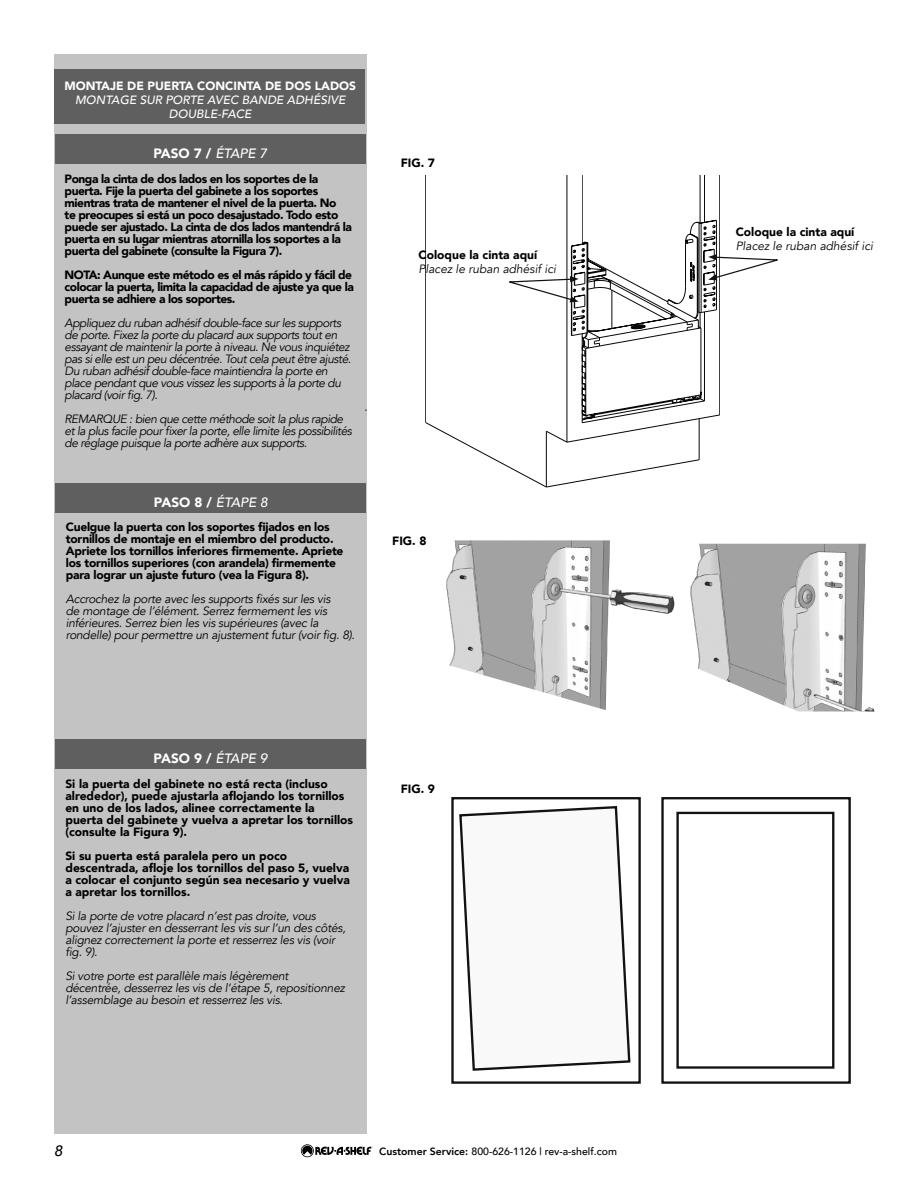
<style>
.page{position:relative;width:918px;height:1188px;background:#fff}
.page>*{position:absolute;margin:0;border:0;box-sizing:border-box;transform-origin:0 0}
.t1{font:italic 500 15px "Avenir";color:#000}
.t2{font:900 13.5px "Avenir";color:#fff}
.t3{font:italic 12px/12px "Avenir";letter-spacing:-.02em;color:#000}
.t4{font:italic 12px/12px "Avenir";letter-spacing:-.04em;color:#000}
.t5{font:900 12px/12px "Avenir";letter-spacing:-.04em;color:#000}
.t6{font:900 12px/12px "Avenir";color:#000}
.t7{font:900 12px/12px "Avenir";letter-spacing:-.02em;color:#000}
.t8{font:italic 12px/14.4px "Avenir";color:#000}
.t9{font:italic 500 12px/14.4px "Avenir";color:#fff;text-align:center}
.t10{font:500 10.5px "Avenir";color:#000}
.s1{font-weight:900;font-style:normal}
.s2{font-weight:500;font-style:italic}
.s3{font-weight:800}
</style>
<div class="page">
<div style="left:54px;top:54px;width:313px;height:1080px;background:#c3c3c3"></div>
<svg style="left:301px;top:1144px;width:71px;height:13px"></svg>
<hr style="left:426px;top:176px;width:1px;height:247px;background:#070707">
<hr style="left:567px;top:176px;width:1px;height:266px;background:#070707">
<hr style="left:582px;top:176px;width:1px;height:68px;background:#070707">
<hr style="left:700px;top:176px;width:1px;height:47px;background:#070707">
<hr style="left:704px;top:176px;width:1px;height:46px;background:#070707">
<hr style="left:720px;top:176px;width:1px;height:239px;background:#070707">
<svg style="left:426px;top:219px;width:352px;height:268px"></svg>
<div style="left:55px;top:134px;width:311px;height:30px;background:#5f5f5f"></div>
<img style="left:446px;top:540px;width:229px;height:170px">
<img style="left:690px;top:544px;width:185px;height:167px">
<div style="left:56px;top:483px;width:310px;height:29px;background:#5f5f5f"></div>
<div style="left:54px;top:69px;width:311px;height:54px;background:#5f5f5f"></div>
<svg style="left:451px;top:797px;width:400px;height:287px"></svg>
<div style="left:678px;top:813px;width:155px;height:255px;background:#fff"></div>
<div style="left:676px;top:812px;width:158px;height:257px;border:2px solid #121212"></div>
<svg style="left:458px;top:805px;width:174px;height:267px"></svg>
<div style="left:55px;top:739px;width:311px;height:30px;background:#5f5f5f"></div>
<p class="t9" style="left:64px;top:78px;width:293px"><span class="s1">MONTAJE DE PUERTA CONCINTA DE DOS LADOS<br></span>MONTAGE SUR PORTE AVEC BANDE ADHÉSIVE<br>DOUBLE-FACE</p>
<p class="t2" style="left:153px;top:142px;width:115px">PASO 7 / <span class="s2">ÉTAPE 7</span></p>
<p class="t5" style="left:65px;top:172px;width:289px">Ponga la cinta de dos lados en los soportes de la puerta. Fije la puerta del gabinete a los soportes mientras trata de mantener el nivel de la puerta. No<br>te preocupes si está un poco desajustado. Todo esto puede ser ajustado. La cinta de dos lados mantendrá la puerta en su lugar mientras atornilla los soportes a la puerta del gabinete (consulte la Figura 7).</p>
<p class="t5" style="left:65px;top:268px;width:291px">NOTA: Aunque este método es el más rápido y fácil de colocar la puerta, limita la capacidad de ajuste ya que la puerta se adhiere a los soportes.</p>
<p class="t4" style="left:65px;top:317px;width:288px">Appliquez du ruban adhésif double-face sur les supports de porte. Fixez la porte du placard aux supports tout en essayant de maintenir la porte à niveau. Ne vous inquiétez pas si elle est un peu décentrée. Tout cela peut être ajusté.<br>Du ruban adhésif double-face maintiendra la porte en place pendant que vous vissez les supports à la porte du placard (voir fig. 7).</p>
<p class="t4" style="left:65px;top:413px;width:289px">REMARQUE : bien que cette méthode soit la plus rapide et la plus facile pour fixer la porte, elle limite les possibilités de réglage puisque la porte adhère aux supports.</p>
<p class="t2" style="left:154px;top:490px;width:115px">PASO 8 / <span class="s2">ÉTAPE 8</span></p>
<p class="t7" style="left:66px;top:520px;width:279px">Cuelgue la puerta con los soportes fijados en los tornillos de montaje en el miembro del producto.<br>Apriete los tornillos inferiores firmemente. Apriete los tornillos superiores (con arandela) firmemente para lograr un ajuste futuro (vea la Figura 8).</p>
<p class="t3" style="left:66px;top:593px;width:291px">Accrochez la porte avec les supports fixés sur les vis<br>de montage de l’élément. Serrez fermement les vis inférieures. Serrez bien les vis supérieures (avec la rondelle) pour permettre un ajustement futur (voir fig. 8).</p>
<p class="t7" style="left:401px;top:157px;width:36px">FIG. 7</p>
<p class="t8" style="left:419px;top:248px;width:139px"><span class="s1">Coloque la cinta aquí<br></span>Placez le ruban adhésif ici</p>
<p class="t7" style="left:392px;top:534px;width:36px">FIG. 8</p>
<p class="t2" style="left:154px;top:747px;width:115px">PASO 9 / <span class="s2">ÉTAPE 9</span></p>
<p class="t6" style="left:65px;top:777px;width:289px">Si la puerta del gabinete no está recta (incluso alrededor), puede ajustarla aflojando los tornillos en uno de los lados, alinee correctamente la puerta del gabinete y vuelva a apretar los tornillos (consulte la Figura 9).</p>
<p class="t6" style="left:65px;top:849px;width:286px">Si su puerta está paralela pero un poco descentrada, afloje los tornillos del paso 5, vuelva a colocar el conjunto según sea necesario y vuelva a apretar los tornillos.</p>
<p class="t3" style="left:65px;top:910px;width:282px">Si la porte de votre placard n’est pas droite, vous pouvez l’ajuster en desserrant les vis sur l’un des côtés, alignez correctement la porte et resserrez les vis (voir fig. 9).</p>
<p class="t3" style="left:65px;top:970px;width:281px">Si votre porte est parallèle mais légèrement décentrée, desserrez les vis de l’étape 5, repositionnez l’assemblage au besoin et resserrez les vis.</p>
<p class="t7" style="left:401px;top:782px;width:36px">FIG. 9</p>
<p class="t1" style="left:54px;top:1142px;width:10px">8</p>
<p class="t10" style="left:379px;top:1142px;width:239px"><span class="s3">Customer Service:</span> 800-626-1126 | rev-a-shelf.com</p>
<p class="t8" style="left:736px;top:225px;width:139px"><span class="s1">Coloque la cinta aquí<br></span>Placez le ruban adhésif ici</p>
</div>
